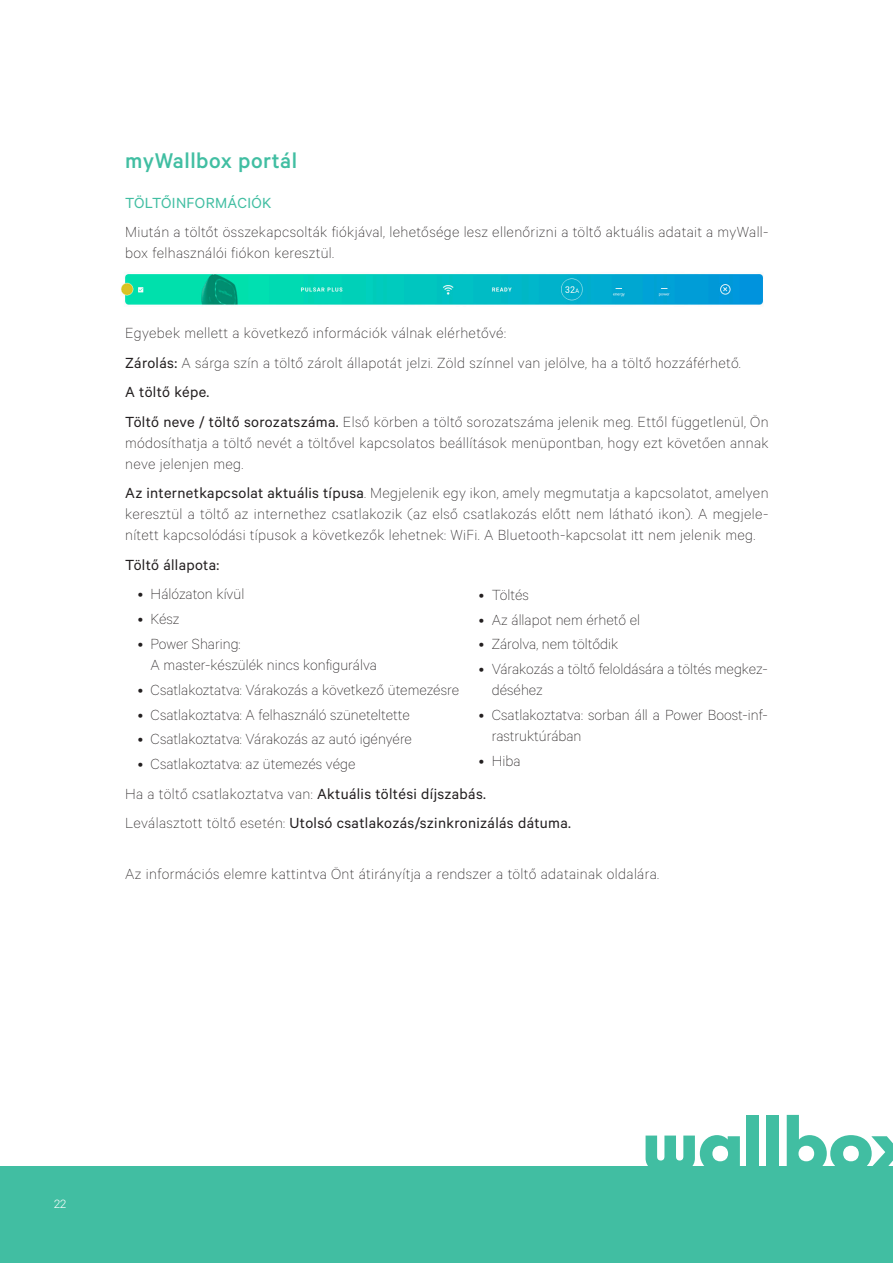
<style>
.page{position:relative;width:893px;height:1263px;background:#fff}
.page>*{position:absolute;margin:0;border:0;box-sizing:border-box;transform-origin:0 0}
.titulos{font:500 24px "Calibre";letter-spacing:.02em;color:#41bea2}
.indice{font:100 16.5px/21px "Calibre";letter-spacing:.015em;color:#231f20}
.indice-2{font:16.5px "Calibre";letter-spacing:.02em;color:#231f20}
.indice-3{font:16.5px "Calibre";letter-spacing:.02em;color:#41bea2}
.t1{font:300 13.5px "Calibre";color:#fff}
.s1{font-weight:400}
.s2{font-weight:100}
</style>
<div class="page">
<div style="left:0;top:1167px;width:893px;height:96px;background:#41bea2"></div>
<svg style="left:646px;top:1135px;width:94px;height:32px"></svg>
<div style="left:747px;top:1115px;width:12px;height:56px;background:#41bea2"></div>
<div style="left:767px;top:1115px;width:12px;height:56px;background:#41bea2"></div>
<svg style="left:787px;top:1115px;width:106px;height:52px"></svg>
<img style="left:121px;top:274px;width:642px;height:31px">
<p class="titulos" style="left:125px;top:147px;width:173px">myWallbox portál</p>
<p class="indice-3" style="left:125px;top:193px;width:148px">TÖLTŐINFORMÁCIÓK</p>
<p class="indice" style="left:125px;top:221px;width:645px">Miután a töltőt összekapcsolták fiókjával, lehetősége lesz ellenőrizni a töltő aktuális adatait a myWall&shy;box felhasználói fiókon keresztül.</p>
<p class="indice" style="left:125px;top:322px;width:382px">Egyebek mellett a következő információk válnak elérhetővé:</p>
<p class="indice" style="left:125px;top:351px;width:617px"><span class="s1">Zárolás:</span> A sárga szín a töltő zárolt állapotát jelzi. Zöld színnel van jelölve, ha a töltő hozzáférhető.</p>
<p class="indice-2" style="left:125px;top:382px;width:86px">A töltő képe.</p>
<p class="indice" style="left:125px;top:410px;width:645px;text-align:justify"><span class="s1">Töltő neve / töltő sorozatszáma.</span> Első körben a töltő sorozatszáma jelenik meg. Ettől függetlenül, Ön módosíthatja a töltő nevét a töltővel kapcsolatos beállítások menüpontban, hogy ezt követően annak neve jelenjen meg.</p>
<p class="indice" style="left:125px;top:482px;width:645px;text-align:justify"><span class="s1">Az internetkapcsolat aktuális típusa</span>. Megjelenik egy ikon, amely megmutatja a kapcsolatot, amelyen keresztül a töltő az internethez csatlakozik (az első csatlakozás előtt nem látható ikon). A megjele&shy;nített kapcsolódási típusok a következők lehetnek: WiFi. A Bluetooth-kapcsolat itt nem jelenik meg.</p>
<p class="indice-2" style="left:125px;top:555px;width:96px">Töltő állapota:</p>
<p class="indice" style="left:138px;top:583px;width:108px">• Hálózaton kívül</p>
<p class="indice" style="left:138px;top:608px;width:43px">• Kész</p>
<p class="indice" style="left:151px;top:632px;width:228px;text-indent:-13px">• Power Sharing:<br>A master-készülék nincs konfigurálva</p>
<p class="indice" style="left:138px;top:678px;width:323px">• Csatlakoztatva: Várakozás a következő ütemezésre</p>
<p class="indice" style="left:138px;top:703px;width:273px">• Csatlakoztatva: A felhasználó szüneteltette</p>
<p class="indice" style="left:138px;top:728px;width:276px">• Csatlakoztatva: Várakozás az autó igényére</p>
<p class="indice" style="left:138px;top:753px;width:219px">• Csatlakoztatva: az ütemezés vége</p>
<p class="indice" style="left:125px;top:782px;width:362px">Ha a töltő csatlakoztatva van: <span class="s1">Aktuális töltési díjszabás.</span></p>
<p class="indice-2" style="left:125px;top:813px;width:447px"><span class="s2">Leválasztott töltő esetén:</span> Utolsó csatlakozás/szinkronizálás dátuma.</p>
<p class="indice" style="left:125px;top:862px;width:535px">Az információs elemre kattintva Önt átirányítja a rendszer a töltő adatainak oldalára.</p>
<p class="indice" style="left:479px;top:583px;width:51px">• Töltés</p>
<p class="indice" style="left:479px;top:608px;width:163px">• Az állapot nem érhető el</p>
<p class="indice" style="left:479px;top:633px;width:141px">• Zárolva, nem töltődik</p>
<p class="indice" style="left:492px;top:658px;width:278px;text-indent:-13px">• Várakozás a töltő feloldására a töltés megkez&shy;déséhez</p>
<p class="indice" style="left:492px;top:704px;width:278px;text-indent:-13px">• Csatlakoztatva: sorban áll a Power Boost-inf&shy;rastruktúrában</p>
<p class="indice" style="left:479px;top:749px;width:43px">• Hiba</p>
<p class="t1" style="left:54px;top:1195px;width:14px">22</p>
</div>
